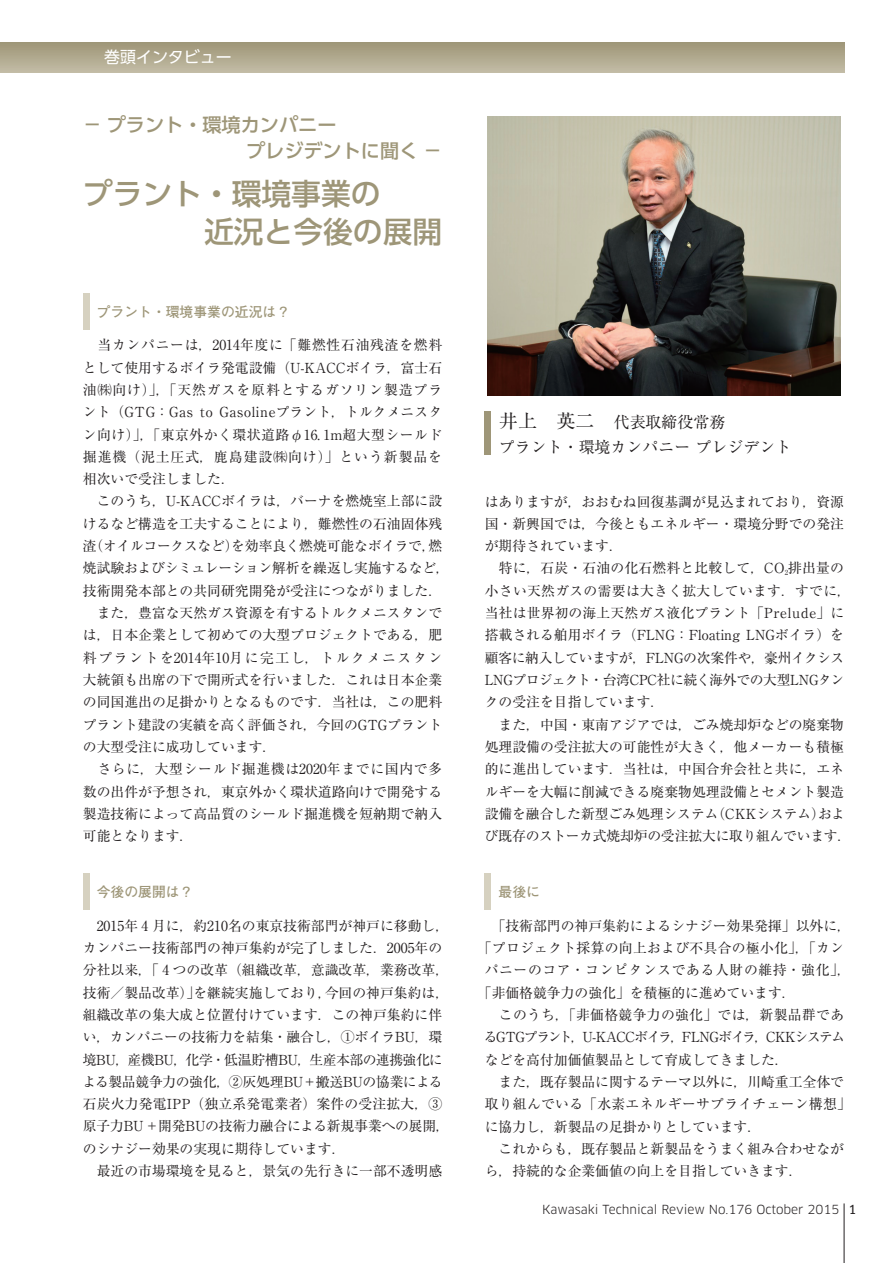
<style>
.page{position:relative;width:893px;height:1263px;background:#fff}
.page>*{position:absolute;margin:0;border:0;box-sizing:border-box;transform-origin:0 0}
.t1{font:500 29.7px/37.2px "UD Shin Go Pro";color:#9e9678}
.t2{font:500 19.2px/26.5px "UD Shin Go Pro";color:#9e9678}
.t3{font:15.9px/24.9px "Ryumin Pr 6";color:#231f20}
.t4{font:15.9px "UD Shin Go Pro";color:#fff}
.t5{font:13.8px/22.4px "Ryumin Pr 6";color:#231f20}
.t6{font:13.8px "Ryumin Pr 6";letter-spacing:.02em;color:#231f20}
.t7{font:13.8px "Ryumin Pr 6";letter-spacing:-.07em;color:#231f20}
.t8{font:13.8px "Ryumin Pr 6";letter-spacing:.045em;color:#231f20}
.t9{font:13.8px "Ryumin Pr 6";letter-spacing:.025em;color:#231f20}
.t10{font:700 13.8px "Futo Go B101 Pr 6";color:#9e9678}
.t11{font:12.15px "Clan Pro";color:#231f20}
.s1{font-size:19.2px}
.s2{font-family:"Clan Pro News"}
</style>
<div class="page">
<hr style="left:844px;top:1203px;width:1px;height:60px;background:#231f20">
<svg style="left:0;top:43px;width:844px;height:29px;background:#b0a88e"></svg>
<div style="left:83px;top:293px;width:6px;height:37px;background:#d6d1c0"></div>
<div style="left:83px;top:874px;width:6px;height:36px;background:#d6d1c0"></div>
<div style="left:485px;top:874px;width:6px;height:36px;background:#d6d1c0"></div>
<div style="left:485px;top:411px;width:6px;height:44px;background:#9e9678"></div>
<img style="left:488px;top:117px;width:353px;height:278px">
<p class="t4" style="left:104px;top:45px;width:129px">巻頭インタビュー</p>
<h2 class="t2" style="left:246px;top:111px;width:198px;text-indent:-163px">－プラント・環境カンパニー<br>プレジデントに聞く－</h2>
<h1 class="t1" style="left:204px;top:175px;width:240px;text-indent:-121px">プラント・環境事業の<br>近況と今後の展開</h1>
<p class="t10" style="left:97px;top:300px;width:195px">プラント・環境事業の近況は？</p>
<p class="t5" style="left:83px;top:333px;width:368px">　当カンパニーは，2014年度に「難燃性石油残渣を燃料として使用するボイラ発電設備（U-KACCボイラ，富士石油㈱向け）」，「天然ガスを原料とするガソリン製造プラント（GTG：Gas to Gasolineプラント，トルクメニスタン向け）」，「東京外かく環状道路φ16. 1m超大型シールド掘進機（泥土圧式，鹿島建設㈱向け）」という新製品を相次いで受注しました．<br>　このうち，U-KACCボイラは，バーナを燃焼室上部に設けるなど構造を工夫することにより，難燃性の石油固体残渣（オイルコークスなど）を効率良く燃焼可能なボイラで，燃焼試験およびシミュレーション解析を繰返し実施するなど，技術開発本部との共同研究開発が受注につながりました．　また，豊富な天然ガス資源を有するトルクメニスタンでは，日本企業として初めての大型プロジェクトである，肥料プラントを2014年10月に完工し，トルクメニスタン大統領も出席の下で開所式を行いました．これは日本企業の同国進出の足掛かりとなるものです．当社は，この肥料プラント建設の実績を高く評価され，今回のGTGプラントの大型受注に成功しています．<br>　さらに，大型シールド掘進機は2020年までに国内で多数の出件が予想され，東京外かく環状道路向けで開発する製造技術によって高品質のシールド掘進機を短納期で納入可能となります．</p>
<p class="t10" style="left:97px;top:881px;width:98px">今後の展開は？</p>
<p class="t5" style="left:82px;top:913px;width:369px">　2015年 4 月に，約210名の東京技術部門が神戸に移動し，カンパニー技術部門の神戸集約が完了しました．2005年の分社以来，「 4 つの改革（組織改革，意識改革，業務改革，技術／製品改革）」を継続実施しており，今回の神戸集約は，組織改革の集大成と位置付けています．この神戸集約に伴い，カンパニーの技術力を結集・融合し，①ボイラBU，環境BU，産機BU，化学・低温貯槽BU，生産本部の連携強化による製品競争力の強化，②灰処理BU＋搬送BUの協業による石炭火力発電IPP（独立系発電業者）案件の受注拡大，③原子力BU＋開発BUの技術力融合による新規事業への展開，のシナジー効果の実現に期待しています．<br>　最近の市場環境を見ると，景気の先行きに一部不透明感</p>
<p class="t3" style="left:499px;top:409px;width:294px"><span class="s1">井上　英二　</span>代表取締役常務<br>プラント・環境カンパニー プレジデント</p>
<p class="t5" style="left:485px;top:489px;width:368px">はありますが，おおむね回復基調が見込まれており，資源国・新興国では，今後ともエネルギー・環境分野での発注が期待されています．<br>　特に，石炭・石油の化石燃料と比較して，CO<sub>2</sub>排出量の小さい天然ガスの需要は大きく拡大しています．すでに，当社は世界初の海上天然ガス液化プラント「Prelude」に搭載される舶用ボイラ（FLNG：Floating LNGボイラ）を顧客に納入していますが，FLNGの次案件や，豪州イクシス<br>LNGプロジェクト・台湾CPC社に続く海外での大型LNGタンクの受注を目指しています．<br>　また，中国・東南アジアでは，ごみ焼却炉などの廃棄物処理設備の受注拡大の可能性が大きく，他メーカーも積極的に進出しています．当社は，中国合弁会社と共に，エネルギーを大幅に削減できる廃棄物処理設備とセメント製造設備を融合した新型ごみ処理システム（CKKシステム）および既存のストーカ式焼却炉の受注拡大に取り組んでいます．</p>
<p class="t10" style="left:499px;top:881px;width:43px">最後に</p>
<p class="t5" style="left:485px;top:913px;width:368px">　「技術部門の神戸集約によるシナジー効果発揮」以外に，</p>
<p class="t6" style="left:478px;top:937px;width:368px">「プロジェクト採算の向上および不具合の極小化」，「カン</p>
<p class="t8" style="left:485px;top:959px;width:368px">パニーのコア・コンピタンスである人財の維持・強化」，</p>
<p class="t5" style="left:478px;top:980px;width:319px">「非価格競争力の強化」を積極的に進めています．</p>
<p class="t9" style="left:485px;top:1004px;width:361px">　このうち，「非価格競争力の強化」では，新製品群であ</p>
<p class="t7" style="left:484px;top:1026px;width:363px">るGTGプラント，U-KACCボイラ，FLNGボイラ，CKKシステム</p>
<p class="t5" style="left:485px;top:1047px;width:306px">などを高付加価値製品として育成してきました．</p>
<p class="t5" style="left:485px;top:1070px;width:361px">　また，既存製品に関するテーマ以外に，川崎重工全体で</p>
<p class="t6" style="left:485px;top:1093px;width:368px">取り組んでいる「水素エネルギーサプライチェーン構想」</p>
<p class="t5" style="left:485px;top:1114px;width:278px">に協力し，新製品の足掛かりとしています．</p>
<p class="t5" style="left:485px;top:1137px;width:361px">　これからも，既存製品と新製品をうまく組み合わせなが</p>
<p class="t5" style="left:485px;top:1159px;width:319px">ら，持続的な企業価値の向上を目指していきます．</p>
<p class="t11" style="left:542px;top:1202px;width:316px">Kawasaki Technical Review No.176 October 2015 <span class="s2">1</span></p>
</div>
